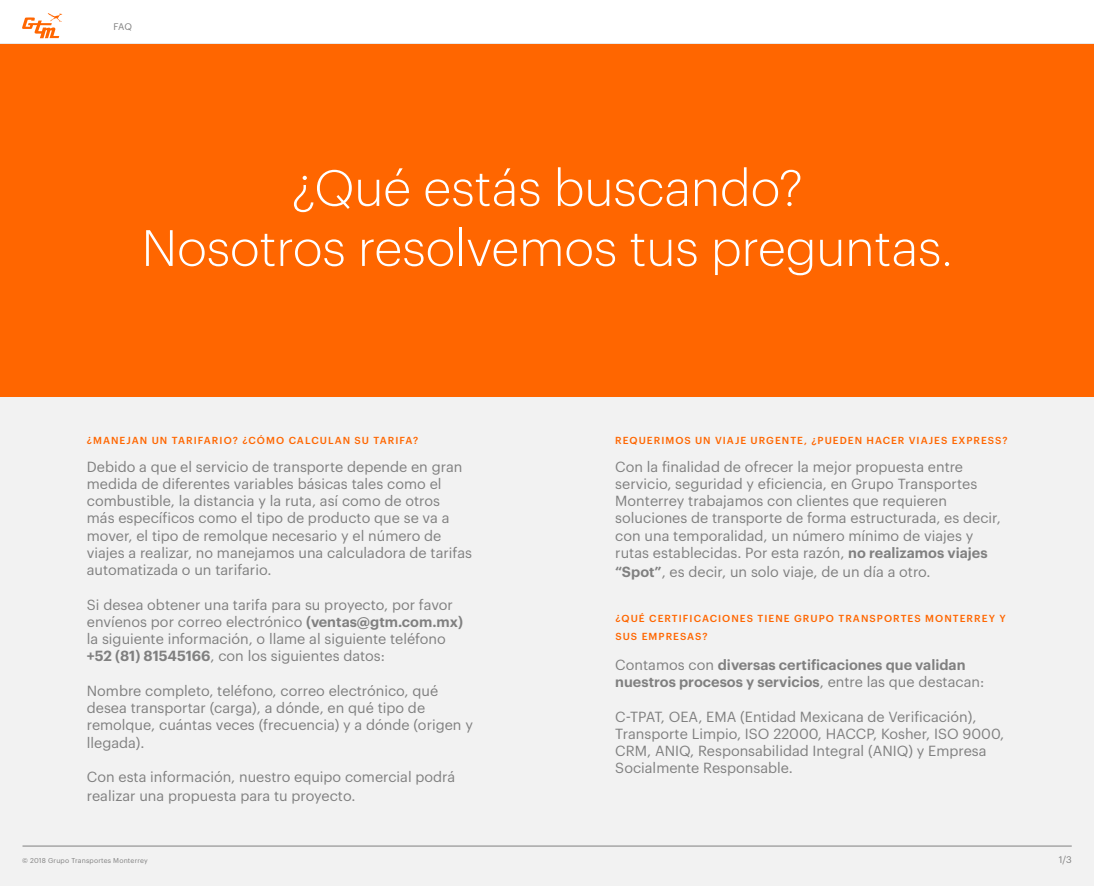
<style>
.page{position:relative;width:1094px;height:886px;background:#fff}
.page>*{position:absolute;margin:0;border:0;box-sizing:border-box;transform-origin:0 0}
.t1{font:300 50px/60px "Graphik";color:#fff;text-align:center}
.t2{font:14.38px/17.2px "Graphik";color:#808080}
.t3{font:600 14.38px/17.2px "Graphik";color:#808080}
.t4{font:500 10px/18.1px "Graphik";letter-spacing:.105em;color:#f60}
.t5{font:9.38px "Graphik";color:#808080}
.t6{font:6.88px "Graphik";letter-spacing:.025em;color:#808080}
.s1{font-weight:600}
.s2{font-weight:400}
</style>
<div class="page">
<div style="left:0;top:373px;width:1094px;height:513px;background:#f2f2f2"></div>
<svg style="left:22px;top:13px;width:40px;height:25px"></svg>
<div style="left:0;top:44px;width:1094px;height:353px;background:#f60"></div>
<hr style="left:22px;top:846px;width:1050px;height:1px;background:#808080">
<p class="t5" style="left:113px;top:20px;width:20px">FAQ</p>
<h1 class="t1" style="left:142px;top:154px;width:813px">¿Qué estás buscando?<br>Nosotros resolvemos tus preguntas.</h1>
<p class="t4" style="left:87px;top:430px;width:333px">¿MANEJAN UN TARIFARIO? ¿CÓMO CALCULAN SU TARIFA?</p>
<p class="t4" style="left:615px;top:430px;width:394px">REQUERIMOS UN VIAJE URGENTE, ¿PUEDEN HACER VIAJES EXPRESS?</p>
<p class="t2" style="left:87px;top:456px;width:387px">Debido a que el servicio de transporte depende en gran medida de diferentes variables básicas tales como el combustible, la distancia y la ruta, así como de otros<br>más específicos como el tipo de producto que se va a mover, el tipo de remolque necesario y el número de viajes a realizar, no manejamos una calculadora de tarifas automatizada o un tarifario.</p>
<p class="t2" style="left:87px;top:594px;width:378px">Si desea obtener una tarifa para su proyecto, por favor envíenos por correo electrónico <span class="s1">(ventas@gtm.com.mx) </span>la siguiente información, o llame al siguiente teléfono <span class="s1">+52 (81) 81545166</span>, con los siguientes datos:</p>
<p class="t2" style="left:87px;top:681px;width:388px">Nombre completo, teléfono, correo electrónico, qué desea transportar (carga), a dónde, en qué tipo de remolque, cuántas veces (frecuencia) y a dónde (origen y llegada).</p>
<p class="t2" style="left:87px;top:766px;width:370px;line-height:18.8px">Con esta información, nuestro equipo comercial podrá realizar una propuesta para tu proyecto.</p>
<p class="t2" style="left:615px;top:456px;width:387px">Con la finalidad de ofrecer la mejor propuesta entre servicio, seguridad y eficiencia, en Grupo Transportes Monterrey trabajamos con clientes que requieren soluciones de transporte de forma estructurada, es decir, con una temporalidad, un número mínimo de viajes y rutas establecidas. Por esta razón, <span class="s1">no realizamos viajes</span></p>
<p class="t2" style="left:615px;top:561px;width:317px"><span class="s1">“Spot”</span>, es decir, un solo viaje, de un día a otro.</p>
<p class="t4" style="left:615px;top:609px;width:392px">¿QUÉ CERTIFICACIONES TIENE GRUPO TRANSPORTES MONTERREY Y<br>SUS EMPRESAS?</p>
<p class="t3" style="left:615px;top:655px;width:370px"><span class="s2">Contamos con</span> diversas certificaciones que validan nuestros procesos y servicios<span class="s2">, entre las que destacan:</span></p>
<p class="t2" style="left:615px;top:706px;width:390px">C-TPAT, OEA, EMA (Entidad Mexicana de Verificación), Transporte Limpio, ISO 22000, HACCP, Kosher, ISO 9000, CRM, ANIQ, Responsabilidad Integral (ANIQ) y Empresa Socialmente Responsable.</p>
<p class="t6" style="left:22px;top:855px;width:127px">© 2018 Grupo Transportes Monterrey</p>
<p class="t5" style="left:1058px;top:853px;width:15px">1/3</p>
</div>
